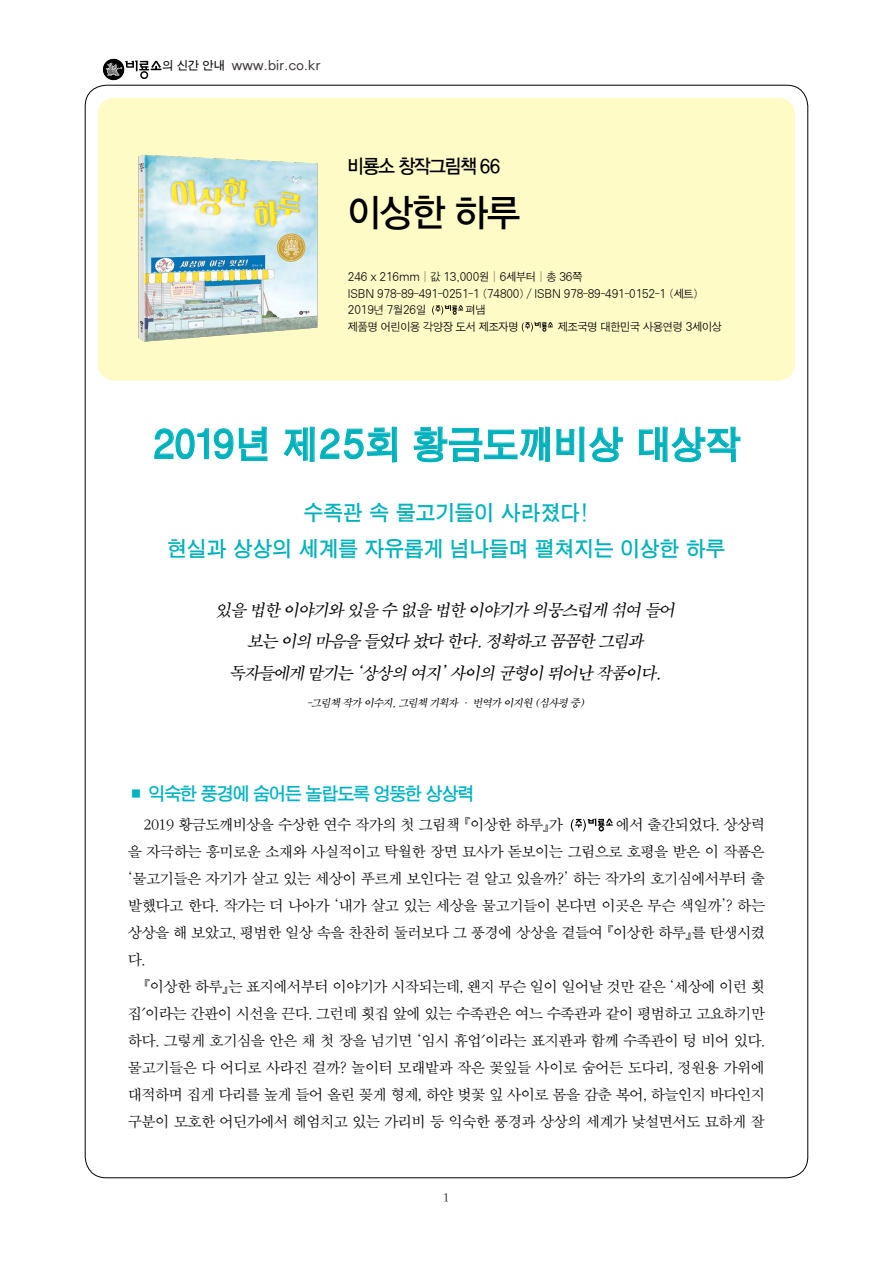
<style>
.page{position:relative;width:893px;height:1263px;background:#fff}
.page>*{position:absolute;margin:0;border:0;box-sizing:border-box;transform-origin:0 0}
.t1{font:37.95px "YDVYGO13";color:#000;scale:.95 1}
.t2{font:37.5px "SMT Gothic Std";letter-spacing:-.025em;color:#00b2bb;scale:.96 1}
.t3{font:21px/35.5px "SMT Gothic Std";letter-spacing:-.025em;color:#00b2bb;text-align:center;scale:.96 1}
.t4{font:19.5px "YDVYGO13";letter-spacing:-.06em;color:#000;scale:.92 1}
.t5{font:18px "SMT Gothic Std";letter-spacing:-.09em;color:#00b3c4}
.t6{font:italic 16.5px/31.7px "SMT Myung Jo Std";color:#000;text-align:center}
.t7{font:15px/27px "SMSS Myung Jo 10 Std";letter-spacing:-.09em;color:#000;text-align:justify}
.t8{font:13.5px "SMJ Gothic 10 Std";letter-spacing:-.075em;color:#3e3a39}
.t9{font:12px "SMSS Myung Jo 10 Std";color:#000}
.t10{font:11.25px/16.5px "SMJ Gothic Std";letter-spacing:-.075em;color:#000;scale:.95 1}
.t11{font:italic 10.5px "SMT Myung Jo Std";color:#000}
.s1{font-size:12px;color:#000}
</style>
<div class="page">
<div style="left:98px;top:98px;width:697px;height:283px;background:#fffbc7;border-radius:17px"></div>
<svg style="left:154px;top:427px;width:114px;height:34px"></svg>
<svg style="left:284px;top:426px;width:113px;height:36px"></svg>
<svg style="left:414px;top:426px;width:136px;height:37px"></svg>
<svg style="left:556px;top:427px;width:67px;height:35px"></svg>
<svg style="left:639px;top:427px;width:101px;height:35px"></svg>
<svg style="left:103px;top:59px;width:21px;height:21px"></svg>
<svg style="left:105px;top:60px;width:56px;height:19px"></svg>
<svg style="left:432px;top:305px;width:31px;height:10px"></svg>
<svg style="left:522px;top:322px;width:31px;height:10px"></svg>
<svg style="left:571px;top:819px;width:42px;height:12px"></svg>
<img style="left:138px;top:154px;width:180px;height:188px">
<p class="t8" style="left:162px;top:58px;width:161px"><span class="s1">의 신간 안내</span> www.bir.co.kr</p>
<h3 class="t4" style="left:348px;top:153px;width:167px">비룡소 창작그림책 66</h3>
<h1 class="t1" style="left:348px;top:187px;width:183px">이상한 하루</h1>
<p class="t10" style="left:348px;top:269px;width:371px">246 x 216mm | 값 13,000원 | 6세부터 | 총 36쪽<br>ISBN 978-89-491-0251-1 (74800) / ISBN 978-89-491-0152-1 (세트)<br>2019년 7월26일</p>
<p class="t10" style="left:348px;top:302px;width:182px;text-indent:118px">펴냄 제품명 어린이용 각양장 도서 제조자명</p>
<p class="t10" style="left:558px;top:319px;width:175px">제조국명 대한민국 사용연령 3세이상</p>
<h2 class="t2" style="left:152px;top:425px;width:616px">2019년 제25회 황금도깨비상 대상작</h2>
<h3 class="t3" style="left:167px;top:496px;width:583px">수족관 속 물고기들이 사라졌다!<br>현실과 상상의 세계를 자유롭게 넘나들며 펼쳐지는 이상한 하루</h3>
<p class="t6" style="left:216px;top:595px;width:465px">있을 법한 이야기와 있을 수 없을 법한 이야기가 의뭉스럽게 섞여 들어 보는 이의 마음을 들었다 놨다 한다.정확하고 꼼꼼한 그림과 독자들에게 맡기는 ‘상상의 여지’사이의 균형이 뛰어난 작품이다.</p>
<p class="t11" style="left:307px;top:698px;width:281px">-그림책 작가 이수지,그림책 기획자 · 번역가 이지원 (심사평 중)</p>
<p class="t5" style="left:128px;top:784px;width:349px">■ 익숙한 풍경에 숨어든 놀랍도록 엉뚱한 상상력</p>
<p class="t7" style="left:143px;top:812px;width:422px">2019 황금도깨비상을 수상한 연수 작가의 첫 그림책 『이상한 하루』가</p>
<p class="t7" style="left:128px;top:812px;width:640px;text-indent:488px">에서 출간되었다. 상상력 을 자극하는 흥미로운 소재와 사실적이고 탁월한 장면 묘사가 돋보이는 그림으로 호평을 받은 이 작품은 ‘물고기들은 자기가 살고 있는 세상이 푸르게 보인다는 걸 알고 있을까?’ 하는 작가의 호기심에서부터 출 발했다고 한다. 작가는 더 나아가 ‘내가 살고 있는 세상을 물고기들이 본다면 이곳은 무슨 색일까’? 하는 상상을 해 보았고, 평범한 일상 속을 찬찬히 둘러보다 그 풍경에 상상을 곁들여 『이상한 하루』를 탄생시켰 다.</p>
<p class="t7" style="left:128px;top:974px;width:639px;text-indent:16px">『이상한 하루』는 표지에서부터 이야기가 시작되는데, 왠지 무슨 일이 일어날 것만 같은 ‘세상에 이런 횟 집'이라는 간판이 시선을 끈다. 그런데 횟집 앞에 있는 수족관은 여느 수족관과 같이 평범하고 고요하기만 하다. 그렇게 호기심을 안은 채 첫 장을 넘기면 ‘임시 휴업'이라는 표지판과 함께 수족관이 텅 비어 있다. 물고기들은 다 어디로 사라진 걸까? 놀이터 모래밭과 작은 꽃잎들 사이로 숨어든 도다리, 정원용 가위에 대적하며 집게 다리를 높게 들어 올린 꽂게 형제, 하얀 벚꽃 잎 사이로 몸을 감춘 복어, 하늘인지 바다인지 구분이 모호한 어딘가에서 헤엄치고 있는 가리비 등 익숙한 풍경과 상상의 세계가 낯설면서도 묘하게 잘</p>
<p class="t9" style="left:443px;top:1192px;width:9px">1</p>
</div>
